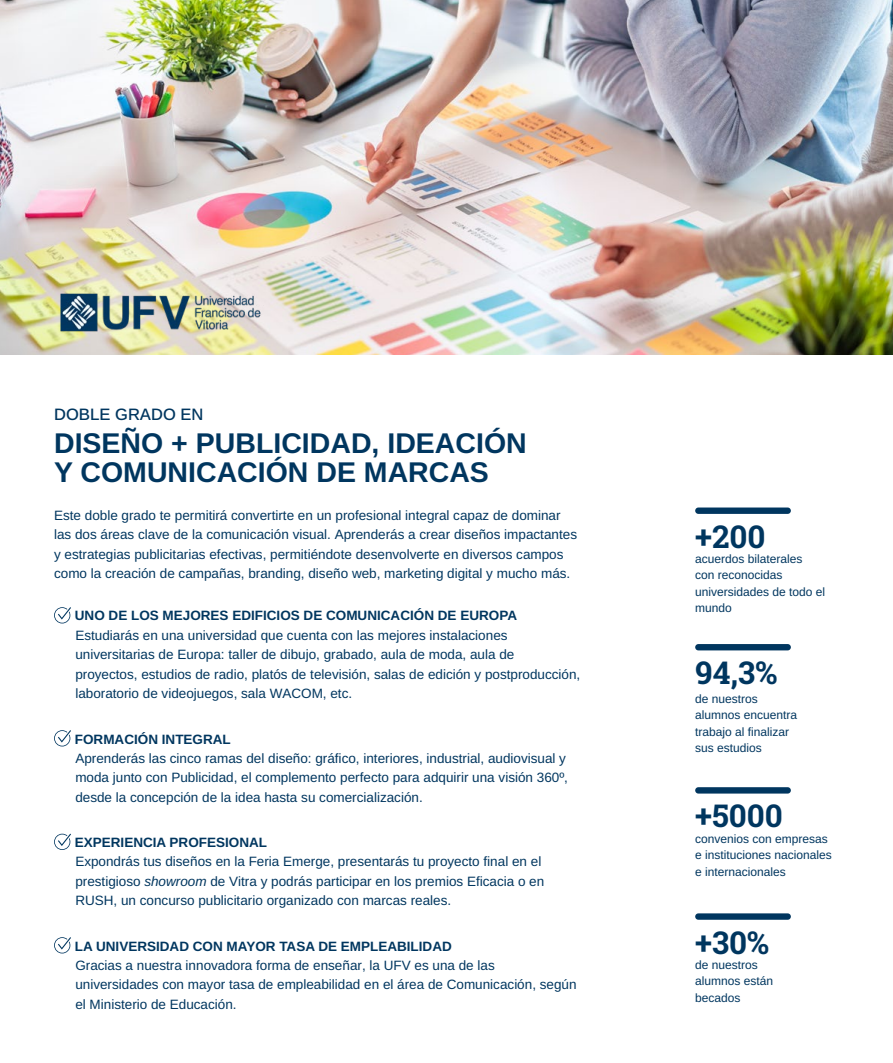
<style>
.page{position:relative;width:893px;height:1063px;background:#fff}
.page>*{position:absolute;margin:0;border:0;box-sizing:border-box;transform-origin:0 0}
.t1{font:31.5px "Roboto Slab";color:#00365f}
.t2{font:700 28.5px/28.5px "Arimo";color:#00365f}
.t3{font:500 16.5px "Arimo";color:#00365f}
.t4{font:13.5px/19.5px "Arimo";color:#00365f}
.t5{font:700 13.5px "Arimo";color:#00365f}
.t6{font:12px/16.5px "Arimo";color:#00365f}
.s1{font-style:italic}
</style>
<div class="page">
<svg style="left:54px;top:607px;width:17px;height:16px"></svg>
<svg style="left:54px;top:730px;width:17px;height:16px"></svg>
<svg style="left:54px;top:834px;width:17px;height:16px"></svg>
<svg style="left:54px;top:937px;width:17px;height:16px"></svg>
<img style="left:0;top:0;width:893px;height:354px">
<img style="left:54px;top:287px;width:215px;height:45px">
<div style="left:695px;top:787px;width:96px;height:7px;background:#00365f;border-radius:3px"></div>
<div style="left:695px;top:913px;width:96px;height:7px;background:#00365f;border-radius:3px"></div>
<div style="left:695px;top:644px;width:96px;height:6px;background:#00365f;border-radius:3px"></div>
<div style="left:695px;top:508px;width:96px;height:6px;background:#00365f;border-radius:3px"></div>
<p class="t3" style="left:54px;top:403px;width:151px">DOBLE GRADO EN</p>
<h2 class="t2" style="left:54px;top:430px;width:474px">DISEÑO + PUBLICIDAD, IDEACIÓN<br>Y COMUNICACIÓN DE MARCAS</h2>
<p class="t4" style="left:54px;top:506px;width:524px">Este doble grado te permitirá convertirte en un profesional integral capaz de dominar las dos áreas clave de la comunicación visual. Aprenderás a crear diseños impactantes y estrategias publicitarias efectivas, permitiéndote desenvolverte en diversos campos como la creación de campañas, branding, diseño web, marketing digital y mucho más.</p>
<p class="t5" style="left:75px;top:606px;width:444px">UNO DE LOS MEJORES EDIFICIOS DE COMUNICACIÓN DE EUROPA</p>
<p class="t4" style="left:75px;top:626px;width:506px">Estudiarás en una universidad que cuenta con las mejores instalaciones universitarias de Europa: taller de dibujo, grabado, aula de moda, aula de<br>proyectos, estudios de radio, platós de televisión, salas de edición y postproducción, laboratorio de videojuegos, sala WACOM, etc.</p>
<p class="t5" style="left:75px;top:729px;width:157px">FORMACIÓN INTEGRAL</p>
<p class="t4" style="left:75px;top:749px;width:494px">Aprenderás las cinco ramas del diseño: gráfico, interiores, industrial, audiovisual y moda junto con Publicidad, el complemento perfecto para adquirir una visión 360º, desde la concepción de la idea hasta su comercialización.</p>
<p class="t5" style="left:75px;top:833px;width:194px">EXPERIENCIA PROFESIONAL</p>
<p class="t4" style="left:75px;top:852px;width:470px">Expondrás tus diseños en la Feria Emerge, presentarás tu proyecto final en el prestigioso <span class="s1">showroom</span> de Vitra y podrás participar en los premios Eficacia o en<br>RUSH, un concurso publicitario organizado con marcas reales.</p>
<p class="t5" style="left:75px;top:936px;width:379px">LA UNIVERSIDAD CON MAYOR TASA DE EMPLEABILIDAD</p>
<p class="t4" style="left:75px;top:956px;width:503px">Gracias a nuestra innovadora forma de enseñar, la UFV es una de las universidades con mayor tasa de empleabilidad en el área de Comunicación, según el Ministerio de Educación.</p>
<h1 class="t1" style="left:695px;top:515px;width:72px">+200</h1>
<p class="t6" style="left:695px;top:551px;width:132px">acuerdos bilaterales<br>con reconocidas universidades de todo el mundo</p>
<h1 class="t1" style="left:695px;top:651px;width:84px">94,3%</h1>
<p class="t6" style="left:695px;top:691px;width:104px">de nuestros alumnos encuentra trabajo al finalizar sus estudios</p>
<h1 class="t1" style="left:695px;top:794px;width:89px">+5000</h1>
<p class="t6" style="left:695px;top:830px;width:138px">convenios con empresas e instituciones nacionales e internacionales</p>
<h1 class="t1" style="left:695px;top:921px;width:75px">+30%</h1>
<p class="t6" style="left:695px;top:957px;width:80px">de nuestros alumnos están becados</p>
</div>
